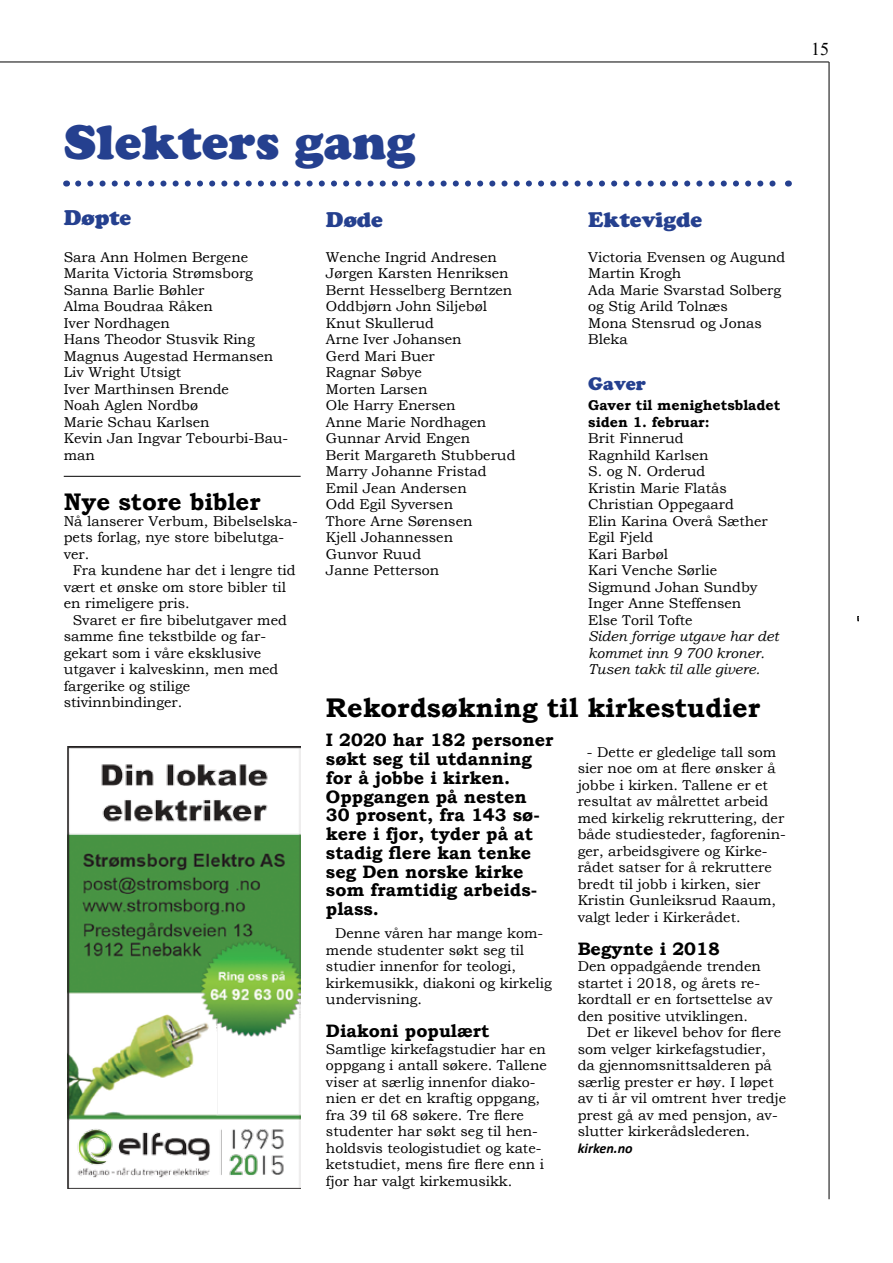
<style>
.page{position:relative;width:893px;height:1263px;background:#fff}
.page>*{position:absolute;margin:0;border:0;box-sizing:border-box;transform-origin:0 0}
.t1{font:48px "Cooper Black Std";color:#25408f}
.t2{font:700 27px "Bookman Old Style";color:#000}
.t3{font:700 24px "Bookman Old Style";color:#000}
.t4{font:21px "Cooper Black Std";color:#25408f}
.t5{font:700 18px/18.8px "Bookman Old Style";color:#000}
.t6{font:18px "Cooper Black Std";color:#25408f}
.t7{font:18px "Times New Roman";color:#000}
.t8{font:14.25px/16.5px "Bookman Old Style";color:#000}
.t9{font:italic 14.25px/16.5px "Bookman Old Style";color:#000}
.t10{font:700 14.25px/16.5px "Bookman Old Style";color:#000}
.t11{font:italic 700 14.25px "Calibri";color:#000}
</style>
<div class="page">
<img style="left:68px;top:746px;width:233px;height:442px">
<hr style="left:64px;top:476px;width:237px;height:1px;background:#000">
<svg style="left:78px;top:181px;width:698px;height:6px"></svg>
<hr style="left:829px;top:62px;width:1px;height:1137px;background:#000">
<hr style="left:0;top:62px;width:829px;height:1px;background:#000">
<p class="t7" style="left:811px;top:36px;width:19px">15</p>
<h1 class="t1" style="left:64px;top:113px;width:353px">Slekters gang</h1>
<h3 class="t4" style="left:64px;top:205px;width:69px">Døpte</h3>
<h3 class="t4" style="left:326px;top:207px;width:59px">Døde</h3>
<h3 class="t4" style="left:588px;top:207px;width:115px">Ektevigde</h3>
<p class="t8" style="left:64px;top:249px;width:226px">Sara Ann Holmen Bergene<br>Marita Victoria Strømsborg<br>Sanna Barlie Bøhler<br>Alma Boudraa Råken<br>Iver Nordhagen<br>Hans Theodor Stusvik Ring<br>Magnus Augestad Hermansen<br>Liv Wright Utsigt<br>Iver Marthinsen Brende<br>Noah Aglen Nordbø<br>Marie Schau Karlsen<br>Kevin Jan Ingvar Tebourbi-Bau&shy;man</p>
<p class="t8" style="left:326px;top:249px;width:191px">Wenche Ingrid Andresen<br>Jørgen Karsten Henriksen<br>Bernt Hesselberg Berntzen<br>Oddbjørn John Siljebøl<br>Knut Skullerud<br>Arne Iver Johansen<br>Gerd Mari Buer<br>Ragnar Søbye<br>Morten Larsen<br>Ole Harry Enersen<br>Anne Marie Nordhagen<br>Gunnar Arvid Engen<br>Berit Margareth Stubberud<br>Marry Johanne Fristad<br>Emil Jean Andersen<br>Odd Egil Syversen<br>Thore Arne Sørensen<br>Kjell Johannessen<br>Gunvor Ruud<br>Janne Petterson</p>
<p class="t8" style="left:588px;top:249px;width:198px">Victoria Evensen og Augund<br>Martin Krogh<br>Ada Marie Svarstad Solberg og Stig Arild Tolnæs<br>Mona Stensrud og Jonas<br>Bleka</p>
<p class="t6" style="left:588px;top:373px;width:59px">Gaver</p>
<p class="t10" style="left:588px;top:397px;width:194px">Gaver til menighetsbladet siden 1. februar:</p>
<p class="t8" style="left:588px;top:430px;width:181px">Brit Finnerud<br>Ragnhild Karlsen<br>S. og N. Orderud<br>Kristin Marie Flatås<br>Christian Oppegaard<br>Elin Karina Overå Sæther<br>Egil Fjeld<br>Kari Barbøl<br>Kari Venche Sørlie<br>Sigmund Johan Sundby<br>Inger Anne Steffensen<br>Else Toril Tofte</p>
<p class="t9" style="left:588px;top:628px;width:192px">Siden forrige utgave har det kommet inn 9 700 kroner.<br>Tusen takk til alle givere.</p>
<h3 class="t3" style="left:64px;top:484px;width:198px">Nye store bibler</h3>
<p class="t8" style="left:64px;top:513px;width:235px">Nå lanserer Verbum, Bibelselska&shy;pets forlag, nye store bibelutga&shy;ver.</p>
<p class="t8" style="left:64px;top:562px;width:233px;text-indent:9px">Fra kundene har det i lengre tid vært et ønske om store bibler til en rimeligere pris.</p>
<p class="t8" style="left:64px;top:612px;width:225px;text-indent:9px">Svaret er fire bibelutgaver med samme fine tekstbilde og far&shy;gekart som i våre eksklusive utgaver i kalveskinn, men med fargerike og stilige stivinnbindinger.</p>
<h2 class="t2" style="left:326px;top:688px;width:436px">Rekordsøkning til kirkestudier</h2>
<p class="t5" style="left:326px;top:730px;width:229px">I 2020 har 182 personer søkt seg til utdanning for å jobbe i kirken.<br>Oppgangen på nesten<br>30 prosent, fra 143 sø&shy;kere i fjor, tyder på at stadig flere kan tenke seg Den norske kirke som framtidig arbeids&shy;plass.</p>
<p class="t8" style="left:326px;top:925px;width:227px;text-indent:9px">Denne våren har mange kom&shy;mende studenter søkt seg til studier innenfor for teologi, kirkemusikk, diakoni og kirkelig undervisning.</p>
<p class="t5" style="left:326px;top:1022px;width:165px">Diakoni populært</p>
<p class="t8" style="left:326px;top:1041px;width:222px">Samtlige kirkefagstudier har en oppgang i antall søkere. Tallene viser at særlig innenfor diako&shy;nien er det en kraftig oppgang, fra 39 til 68 søkere. Tre flere studenter har søkt seg til hen&shy;holdsvis teologistudiet og kate&shy;ketstudiet, mens fire flere enn i fjor har valgt kirkemusikk.</p>
<p class="t8" style="left:578px;top:744px;width:210px;text-indent:9px">- Dette er gledelige tall som sier noe om at flere ønsker å jobbe i kirken. Tallene er et resultat av målrettet arbeid med kirkelig rekruttering, der både studiesteder, fagforenin&shy;ger, arbeidsgivere og Kirke&shy;rådet satser for å rekruttere bredt til jobb i kirken, sier<br>Kristin Gunleiksrud Raaum, valgt leder i Kirkerådet.</p>
<p class="t5" style="left:578px;top:939px;width:144px">Begynte i 2018</p>
<p class="t8" style="left:578px;top:958px;width:196px">Den oppadgående trenden startet i 2018, og årets re&shy;kordtall er en fortsettelse av den positive utviklingen.</p>
<p class="t8" style="left:578px;top:1024px;width:210px;text-indent:9px">Det er likevel behov for flere som velger kirkefagstudier, da gjennomsnittsalderen på særlig prester er høy. I løpet av ti år vil omtrent hver tredje prest gå av med pensjon, av&shy;slutter kirkerådslederen.</p>
<p class="t11" style="left:578px;top:1138px;width:57px">kirken.no</p>
</div>
